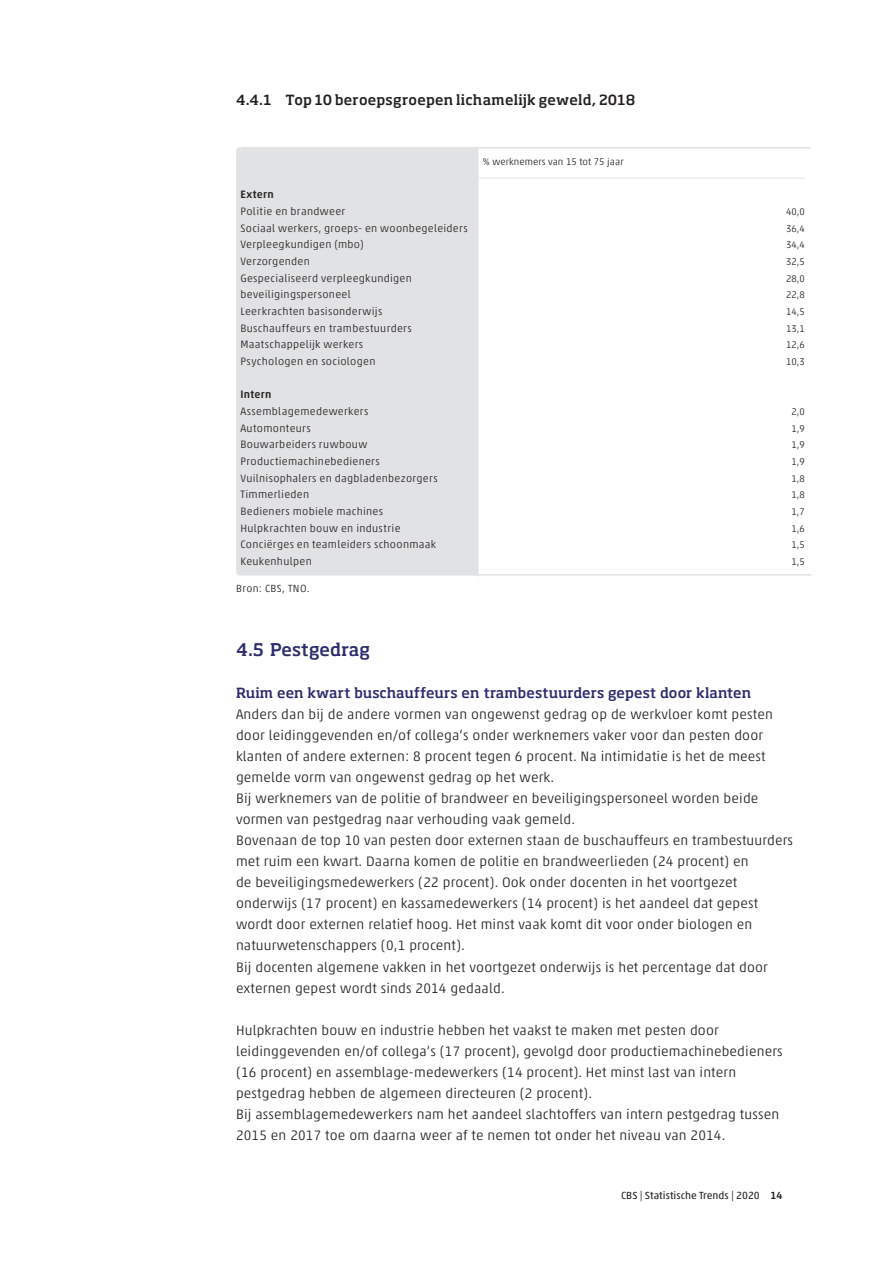
<style>
.page{position:relative;width:893px;height:1263px;background:#fff}
.page>*{position:absolute;margin:0;border:0;box-sizing:border-box;transform-origin:0 0}
.t1{font:500 17.25px "Soho Pro";letter-spacing:.005em;color:#2b2b6d}
.t2{font:300 13.8px/21px "Akko Pro";letter-spacing:.01em;color:#231f20}
.t3{font:500 13.8px "Soho Pro";letter-spacing:.005em;color:#2b2b6d}
.t4{font:500 13.8px "Soho Pro";letter-spacing:.015em;color:#231f20}
.t5{font:300 10.8px "Akko Pro";letter-spacing:.025em;color:#231f20}
.t6{font:500 10.8px "Akko Pro";letter-spacing:.03em;color:#231f20}
.t7{font:10.5px "Akko Pro";letter-spacing:.005em;color:#231f20}
.t8{font:300 10.5px "Akko Pro";letter-spacing:.035em;color:#231f20}
.t9{font:300 9.75px "Akko Pro";letter-spacing:.005em;color:#231f20}
.s1{font-weight:500}
</style>
<div class="page">
<div style="left:236px;top:153px;width:243px;height:423px;background:#e1e2e4"></div>
<div style="left:240px;top:147px;width:239px;height:6px;background:#e1e2e4"></div>
<svg style="left:236px;top:147px;width:4px;height:6px"></svg>
<hr style="left:474px;top:147px;width:337px;height:2px;background:#e1e2e4">
<hr style="left:479px;top:178px;width:326px;height:1px;background:#e1e2e4">
<svg style="left:236px;top:571px;width:4px;height:5px"></svg>
<hr style="left:474px;top:574px;width:337px;height:2px;background:#e1e2e4">
<p class="t4" style="left:236px;top:90px;width:401px">4.4.1 Top 10 beroepsgroepen lichamelijk geweld, 2018</p>
<p class="t9" style="left:483px;top:156px;width:142px">% werknemers van 15 tot 75 jaar</p>
<p class="t6" style="left:240px;top:188px;width:35px">Extern</p>
<p class="t5" style="left:240px;top:205px;width:106px">Politie en brandweer</p>
<p class="t9" style="left:786px;top:206px;width:20px">40,0</p>
<p class="t5" style="left:240px;top:221px;width:229px">Sociaal werkers, groeps- en woonbegeleiders</p>
<p class="t9" style="left:786px;top:222px;width:20px">36,4</p>
<p class="t5" style="left:240px;top:238px;width:125px">Verpleegkundigen (mbo)</p>
<p class="t9" style="left:786px;top:239px;width:20px">34,4</p>
<p class="t5" style="left:240px;top:255px;width:71px">Verzorgenden</p>
<p class="t9" style="left:786px;top:256px;width:20px">32,5</p>
<p class="t5" style="left:240px;top:271px;width:173px">Gespecialiseerd verpleegkundigen</p>
<p class="t9" style="left:786px;top:272px;width:20px">28,0</p>
<p class="t5" style="left:240px;top:288px;width:112px">beveiligingspersoneel</p>
<p class="t9" style="left:786px;top:289px;width:20px">22,8</p>
<p class="t5" style="left:240px;top:305px;width:143px">Leerkrachten basisonderwijs</p>
<p class="t9" style="left:786px;top:306px;width:20px">14,5</p>
<p class="t5" style="left:240px;top:321px;width:173px">Buschauffeurs en trambestuurders</p>
<p class="t9" style="left:786px;top:322px;width:20px">13,1</p>
<p class="t5" style="left:240px;top:338px;width:124px">Maatschappelijk werkers</p>
<p class="t9" style="left:786px;top:339px;width:20px">12,6</p>
<p class="t5" style="left:240px;top:355px;width:137px">Psychologen en sociologen</p>
<p class="t9" style="left:786px;top:356px;width:20px">10,3</p>
<p class="t6" style="left:240px;top:388px;width:32px">Intern</p>
<p class="t5" style="left:240px;top:405px;width:130px">Assemblagemedewerkers</p>
<p class="t9" style="left:791px;top:406px;width:15px">2,0</p>
<p class="t5" style="left:240px;top:421px;width:72px">Automonteurs</p>
<p class="t9" style="left:791px;top:422px;width:15px">1,9</p>
<p class="t5" style="left:240px;top:438px;width:128px">Bouwarbeiders ruwbouw</p>
<p class="t9" style="left:791px;top:439px;width:15px">1,9</p>
<p class="t5" style="left:240px;top:455px;width:141px">Productiemachinebedieners</p>
<p class="t9" style="left:791px;top:456px;width:15px">1,9</p>
<p class="t5" style="left:240px;top:471px;width:199px">Vuilnisophalers en dagbladenbezorgers</p>
<p class="t9" style="left:791px;top:472px;width:15px">1,8</p>
<p class="t5" style="left:240px;top:488px;width:70px">Timmerlieden</p>
<p class="t9" style="left:791px;top:489px;width:15px">1,8</p>
<p class="t5" style="left:240px;top:505px;width:144px">Bedieners mobiele machines</p>
<p class="t9" style="left:791px;top:506px;width:15px">1,7</p>
<p class="t5" style="left:240px;top:521px;width:162px">Hulpkrachten bouw en industrie</p>
<p class="t9" style="left:791px;top:522px;width:15px">1,6</p>
<p class="t5" style="left:240px;top:538px;width:197px">Conciërges en teamleiders schoonmaak</p>
<p class="t9" style="left:791px;top:539px;width:15px">1,5</p>
<p class="t5" style="left:240px;top:555px;width:73px">Keukenhulpen</p>
<p class="t9" style="left:791px;top:556px;width:15px">1,5</p>
<p class="t8" style="left:236px;top:582px;width:75px">Bron: CBS, TNO.</p>
<p class="t1" style="left:236px;top:638px;width:135px">4.5 Pestgedrag</p>
<p class="t3" style="left:236px;top:683px;width:517px">Ruim een kwart buschauffeurs en trambestuurders gepest door klanten</p>
<p class="t2" style="left:236px;top:704px;width:559px">Anders dan bij de andere vormen van ongewenst gedrag op de werkvloer komt pesten door leidinggevenden en/of collega’s onder werknemers vaker voor dan pesten door klanten of andere externen: 8 procent tegen 6 procent. Na intimidatie is het de meest gemelde vorm van ongewenst gedrag op het werk.<br>Bij werknemers van de politie of brandweer en beveiligingspersoneel worden beide vormen van pestgedrag naar verhouding vaak gemeld.<br>Bovenaan de top 10 van pesten door externen staan de buschauffeurs en trambestuurders met ruim een kwart. Daarna komen de politie en brandweerlieden (24 procent) en<br>de beveiligingsmedewerkers (22 procent). Ook onder docenten in het voortgezet onderwijs (17 procent) en kassamedewerkers (14 procent) is het aandeel dat gepest wordt door externen relatief hoog. Het minst vaak komt dit voor onder biologen en natuurwetenschappers (0,1 procent).<br>Bij docenten algemene vakken in het voortgezet onderwijs is het percentage dat door externen gepest wordt sinds 2014 gedaald.</p>
<p class="t2" style="left:236px;top:1019px;width:548px">Hulpkrachten bouw en industrie hebben het vaakst te maken met pesten door leidinggevenden en/of collega’s (17 procent), gevolgd door productiemachinebedieners (16 procent) en assemblage-medewerkers (14 procent). Het minst last van intern pestgedrag hebben de algemeen directeuren (2 procent).<br>Bij assemblagemedewerkers nam het aandeel slachtoffers van intern pestgedrag tussen 2015 en 2017 toe om daarna weer af te nemen tot onder het niveau van 2014.</p>
<p class="t7" style="left:621px;top:1189px;width:163px">CBS | Statistische Trends | 2020 <span class="s1">14</span></p>
</div>
